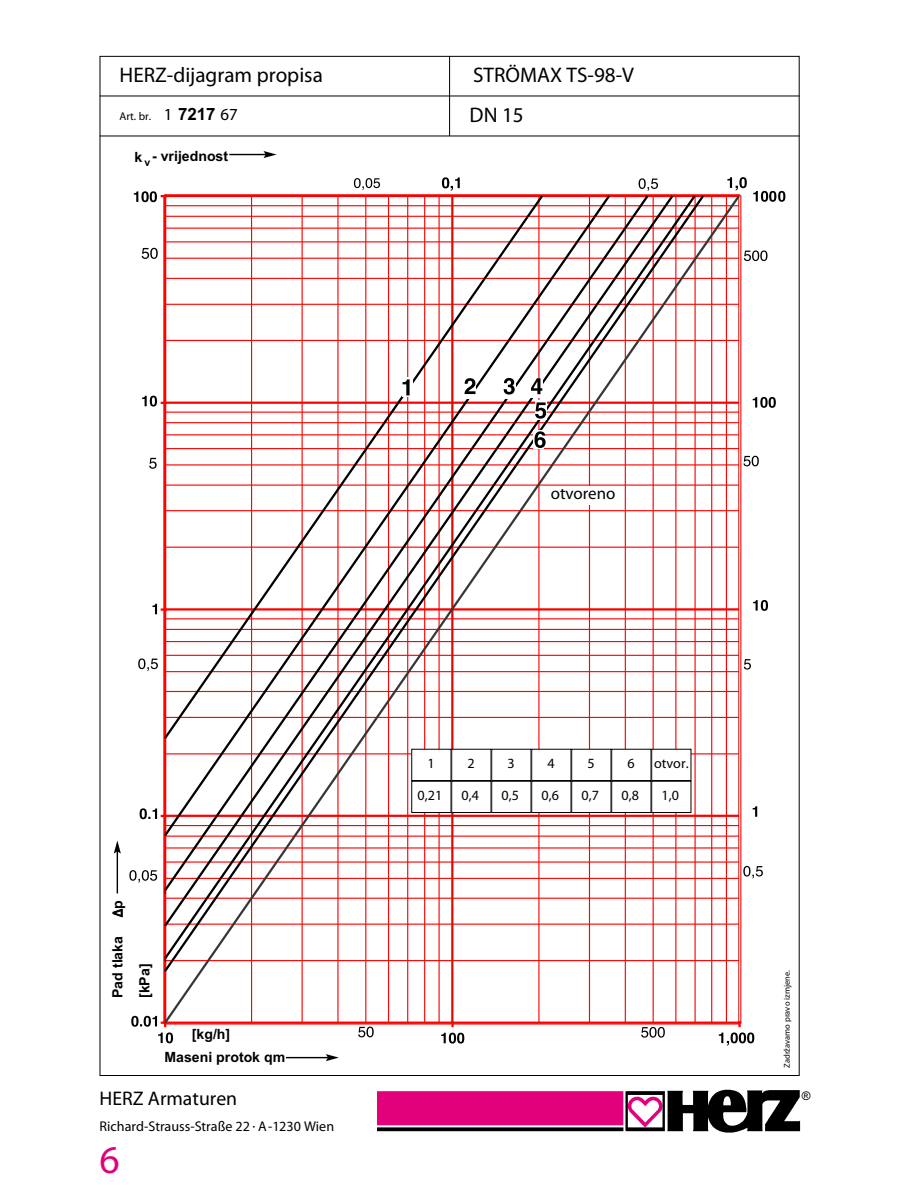
<style>
.page{position:relative;width:918px;height:1188px;background:#fff}
.page>*{position:absolute;margin:0;border:0;box-sizing:border-box;transform-origin:0 0}
.t1{font:700 condensed 39.45px "Helvetica";color:#e2007b}
.t2{font:300 21.15px "Helvetica Neue CE";color:#000}
.t3{font:300 condensed 19.8px "Helvetica CE";color:#000}
.t4{font:16.95px "Myriad";color:#000}
.t5{font:700 14.1px/26.8px "Arial";color:#000}
.t6{font:300 condensed 14.1px "Helvetica CE";color:#000}
.t7{font:700 14.1px "Helvetica CE";color:#000}
.t8{font:11.85px "Arial";color:#000}
.t9{font:300 11.25px "Helvetica Neue CE";color:#000}
.t10{font:300 8.4px "Helvetica Neue CE";color:#000}
.s1{font-size:16.95px}
.s2{font-family:"Arial";font-weight:700;font-size:16.95px}
</style>
<div class="page">
<hr style="left:100px;top:136px;width:700px;height:1px;background:#000">
<hr style="left:449px;top:56px;width:1px;height:80px;background:#000">
<hr style="left:100px;top:96px;width:700px;height:1px;background:#000">
<svg style="left:163px;top:194px;width:579px;height:832px"></svg>
<svg style="left:163px;top:194px;width:543px;height:780px"></svg>
<svg style="left:163px;top:194px;width:535px;height:768px"></svg>
<svg style="left:163px;top:194px;width:513px;height:735px"></svg>
<svg style="left:163px;top:194px;width:488px;height:700px"></svg>
<svg style="left:163px;top:194px;width:449px;height:645px"></svg>
<svg style="left:163px;top:194px;width:382px;height:547px"></svg>
<svg style="left:753px;top:191px;width:32px;height:11px"></svg>
<svg style="left:744px;top:250px;width:23px;height:11px"></svg>
<svg style="left:753px;top:397px;width:23px;height:11px"></svg>
<svg style="left:743px;top:456px;width:16px;height:10px"></svg>
<svg style="left:753px;top:600px;width:15px;height:11px"></svg>
<svg style="left:744px;top:659px;width:7px;height:11px"></svg>
<svg style="left:753px;top:806px;width:4px;height:11px"></svg>
<svg style="left:743px;top:866px;width:20px;height:12px"></svg>
<svg style="left:358px;top:1027px;width:16px;height:10px"></svg>
<svg style="left:441px;top:1033px;width:23px;height:11px"></svg>
<svg style="left:641px;top:1027px;width:24px;height:11px"></svg>
<svg style="left:719px;top:1033px;width:35px;height:13px"></svg>
<svg style="left:134px;top:191px;width:33px;height:11px"></svg>
<svg style="left:142px;top:248px;width:16px;height:11px"></svg>
<svg style="left:142px;top:396px;width:25px;height:11px"></svg>
<svg style="left:149px;top:458px;width:8px;height:11px"></svg>
<svg style="left:153px;top:604px;width:14px;height:10px"></svg>
<svg style="left:138px;top:658px;width:20px;height:13px"></svg>
<svg style="left:140px;top:808px;width:27px;height:11px"></svg>
<svg style="left:129px;top:870px;width:28px;height:13px"></svg>
<svg style="left:131px;top:1016px;width:42px;height:27px"></svg>
<svg style="left:354px;top:178px;width:26px;height:12px"></svg>
<svg style="left:639px;top:178px;width:19px;height:13px"></svg>
<svg style="left:727px;top:177px;width:20px;height:13px"></svg>
<svg style="left:442px;top:177px;width:18px;height:14px"></svg>
<div style="left:402px;top:377px;width:11px;height:20px;background:#fff"></div>
<svg style="left:403px;top:379px;width:7px;height:16px"></svg>
<div style="left:466px;top:379px;width:10px;height:20px;background:#fff"></div>
<div style="left:505px;top:379px;width:11px;height:20px;background:#fff"></div>
<div style="left:531px;top:378px;width:12px;height:20px;background:#fff"></div>
<div style="left:535px;top:400px;width:11px;height:20px;background:#fff"></div>
<svg style="left:534px;top:430px;width:10px;height:18px"></svg>
<svg style="left:464px;top:378px;width:11px;height:16px"></svg>
<svg style="left:504px;top:378px;width:11px;height:17px"></svg>
<svg style="left:531px;top:378px;width:11px;height:16px"></svg>
<svg style="left:535px;top:402px;width:11px;height:17px"></svg>
<svg style="left:535px;top:431px;width:11px;height:17px"></svg>
<img style="left:378px;top:1089px;width:423px;height:44px">
<hr style="left:286px;top:1057px;width:42px;height:1px;background:#000">
<svg style="left:326px;top:1054px;width:13px;height:7px"></svg>
<hr style="left:117px;top:851px;width:1px;height:42px;background:#000">
<svg style="left:114px;top:841px;width:7px;height:13px"></svg>
<hr style="left:229px;top:154px;width:43px;height:1px;background:#000">
<svg style="left:264px;top:151px;width:13px;height:7px"></svg>
<div style="left:412px;top:749px;width:39px;height:32px;background:#fff"></div>
<div style="left:411px;top:749px;width:40px;height:32px;border:1px solid #000"></div>
<div style="left:412px;top:781px;width:39px;height:32px;background:#fff"></div>
<div style="left:411px;top:781px;width:40px;height:32px;border:1px solid #000"></div>
<div style="left:452px;top:749px;width:39px;height:32px;background:#fff"></div>
<div style="left:451px;top:749px;width:40px;height:32px;border:1px solid #000"></div>
<div style="left:452px;top:781px;width:39px;height:32px;background:#fff"></div>
<div style="left:451px;top:781px;width:40px;height:32px;border:1px solid #000"></div>
<div style="left:492px;top:749px;width:39px;height:32px;background:#fff"></div>
<div style="left:491px;top:749px;width:40px;height:32px;border:1px solid #000"></div>
<div style="left:492px;top:781px;width:39px;height:32px;background:#fff"></div>
<div style="left:491px;top:781px;width:40px;height:32px;border:1px solid #000"></div>
<div style="left:532px;top:749px;width:39px;height:32px;background:#fff"></div>
<div style="left:531px;top:749px;width:40px;height:32px;border:1px solid #000"></div>
<div style="left:532px;top:781px;width:39px;height:32px;background:#fff"></div>
<div style="left:531px;top:781px;width:40px;height:32px;border:1px solid #000"></div>
<div style="left:572px;top:749px;width:39px;height:32px;background:#fff"></div>
<div style="left:571px;top:749px;width:40px;height:32px;border:1px solid #000"></div>
<div style="left:572px;top:781px;width:39px;height:32px;background:#fff"></div>
<div style="left:571px;top:781px;width:40px;height:32px;border:1px solid #000"></div>
<div style="left:612px;top:749px;width:39px;height:32px;background:#fff"></div>
<div style="left:611px;top:749px;width:40px;height:32px;border:1px solid #000"></div>
<div style="left:612px;top:781px;width:39px;height:32px;background:#fff"></div>
<div style="left:611px;top:781px;width:40px;height:32px;border:1px solid #000"></div>
<div style="left:652px;top:749px;width:39px;height:32px;background:#fff"></div>
<div style="left:651px;top:749px;width:40px;height:32px;border:1px solid #000"></div>
<div style="left:652px;top:781px;width:39px;height:32px;background:#fff"></div>
<div style="left:651px;top:781px;width:40px;height:32px;border:1px solid #000"></div>
<div style="left:542px;top:487px;width:57px;height:18px;background:#fff"></div>
<svg style="left:113px;top:909px;width:10px;height:8px"></svg>
<h2 class="t2" style="left:120px;top:65px;width:205px">HERZ-dijagram propisa</h2>
<h2 class="t2" style="left:473px;top:65px;width:162px">STRÖMAX TS-98-V</h2>
<p class="t9" style="left:120px;top:112px;width:120px">Art. br. <span class="s1">1</span> <span class="s2">7217</span> <span class="s1">67</span></p>
<h2 class="t2" style="left:470px;top:105px;width:56px">DN 15</h2>
<p class="t5" style="left:134px;top:144px;width:95px">k <sub>v</sub> - vrijednost</p>
<p class="t4" style="left:551px;top:487px;width:66px">otvoreno</p>
<p class="t5" style="left:106px;top:909px;width:10px;rotate:-90deg">p</p>
<p class="t5" style="left:106px;top:998px;width:64px;rotate:-90deg">Pad tlaka [kPa]</p>
<p class="t5" style="left:192px;top:1022px;width:40px">[kg/h]</p>
<p class="t5" style="left:165px;top:1045px;width:122px">Maseni protok qm</p>
<h3 class="t3" style="left:100px;top:1086px;width:139px">HERZ Armaturen</h3>
<p class="t6" style="left:100px;top:1118px;width:236px">Richard-Strauss-Straße 22 A-1230 Wien</p>
<h1 class="t1" style="left:100px;top:1144px;width:22px">6</h1>
<p class="t7" style="left:427px;top:758px;width:9px">1</p>
<p class="t7" style="left:418px;top:790px;width:26px">0,21</p>
<p class="t7" style="left:467px;top:758px;width:9px">2</p>
<p class="t7" style="left:462px;top:790px;width:19px">0,4</p>
<p class="t7" style="left:507px;top:758px;width:9px">3</p>
<p class="t7" style="left:502px;top:790px;width:19px">0,5</p>
<p class="t7" style="left:547px;top:758px;width:9px">4</p>
<p class="t7" style="left:542px;top:790px;width:19px">0,6</p>
<p class="t7" style="left:587px;top:758px;width:9px">5</p>
<p class="t7" style="left:582px;top:790px;width:19px">0,7</p>
<p class="t7" style="left:627px;top:758px;width:9px">6</p>
<p class="t7" style="left:622px;top:790px;width:19px">0,8</p>
<p class="t7" style="left:654px;top:758px;width:36px">otvor.</p>
<p class="t7" style="left:662px;top:790px;width:19px">1,0</p>
<p class="t10" style="left:784px;top:1068px;width:99px;rotate:-90deg">Zadržavamo pravo izmjene.</p>
<p class="t8" style="left:802px;top:1089px;width:10px">®</p>
</div>
